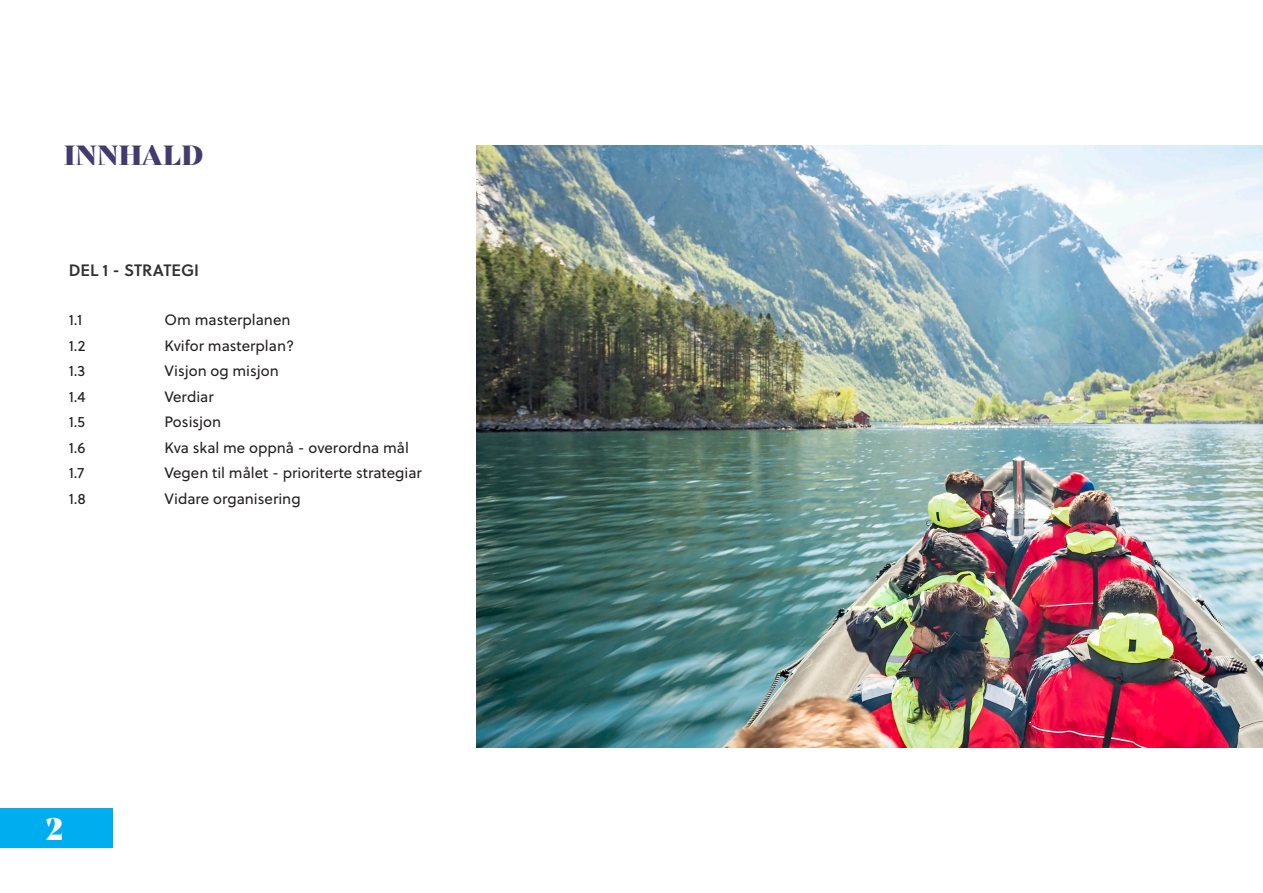
<style>
.page{position:relative;width:1263px;height:893px;background:#fff}
.page>*{position:absolute;margin:0;border:0;box-sizing:border-box;transform-origin:0 0}
.t1{font:30px "Bely Display";color:#fff}
.t2{font:27px "Bely Display";color:#433a6f}
.t3{font:16.5px "Soleil Sb";color:#312f30}
.t4{font:15px "Soleil";color:#231f20}
</style>
<div class="page">
<div style="left:0;top:808px;width:112px;height:39px;background:#00aeef"></div>
<img style="left:476px;top:146px;width:787px;height:601px">
<p class="t2" style="left:64px;top:134px;width:141px">INNHALD</p>
<p class="t3" style="left:69px;top:258px;width:132px">DEL 1 - STRATEGI</p>
<p class="t4" style="left:69px;top:309px;width:15px">1.1</p>
<p class="t4" style="left:165px;top:309px;width:127px">Om masterplanen</p>
<p class="t4" style="left:69px;top:334px;width:18px">1.2</p>
<p class="t4" style="left:165px;top:334px;width:131px">Kvifor masterplan?</p>
<p class="t4" style="left:69px;top:360px;width:18px">1.3</p>
<p class="t4" style="left:165px;top:360px;width:116px">Visjon og misjon</p>
<p class="t4" style="left:69px;top:385px;width:18px">1.4</p>
<p class="t4" style="left:165px;top:385px;width:51px">Verdiar</p>
<p class="t4" style="left:69px;top:411px;width:18px">1.5</p>
<p class="t4" style="left:165px;top:411px;width:58px">Posisjon</p>
<p class="t4" style="left:69px;top:436px;width:18px">1.6</p>
<p class="t4" style="left:165px;top:436px;width:246px">Kva skal me oppnå - overordna mål</p>
<p class="t4" style="left:69px;top:462px;width:17px">1.7</p>
<p class="t4" style="left:165px;top:462px;width:259px">Vegen til målet - prioriterte strategiar</p>
<p class="t4" style="left:69px;top:487px;width:19px">1.8</p>
<p class="t4" style="left:165px;top:487px;width:137px">Vidare organisering</p>
<h1 class="t1" style="left:46px;top:805px;width:19px">2</h1>
</div>
